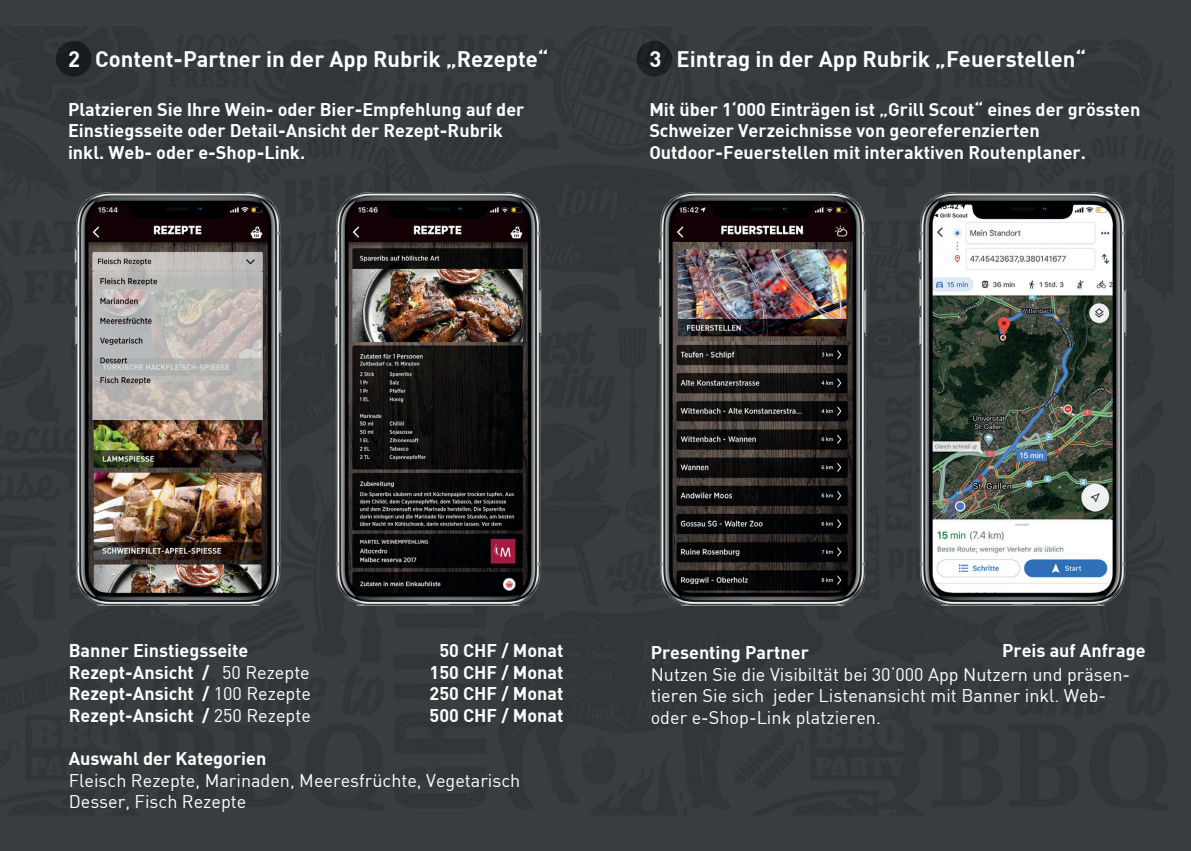
<style>
.page{position:relative;width:1191px;height:851px;background:#fff}
.page>*{position:absolute;margin:0;border:0;box-sizing:border-box;transform-origin:0 0}
.t1{font:700 22px "DIN";color:#fff}
.t2{font:700 18px/21.6px "DIN";color:#fff}
.t3{font:18px/21.6px "DIN";color:#fff}
.s1{font-weight:400}
</style>
<div class="page">
<div style="left:0;top:0;width:1191px;height:850px;background:#393d3f"></div>
<img style="left:58px;top:191px;width:239px;height:420px">
<img style="left:318px;top:191px;width:239px;height:420px">
<img style="left:643px;top:191px;width:239px;height:420px">
<img style="left:903px;top:191px;width:239px;height:420px">
<p class="t1" style="left:68px;top:45px;width:482px">2 Content-Partner in der App Rubrik „Rezepte“</p>
<p class="t1" style="left:649px;top:45px;width:438px">3 Eintrag in der App Rubrik „Feuerstellen“</p>
<p class="t2" style="left:68px;top:97px;width:458px">Platzieren Sie Ihre Wein- oder Bier-Empfehlung auf der<br>Einstiegsseite oder Detail-Ansicht der Rezept-Rubrik inkl. Web- oder e-Shop-Link.</p>
<p class="t2" style="left:649px;top:97px;width:492px">Mit über 1‘000 Einträgen ist „Grill Scout“ eines der grössten<br>Schweizer Verzeichnisse von georeferenzierten<br>Outdoor-Feuerstellen mit interaktiven Routenplaner.</p>
<p class="t2" style="left:429px;top:639px;width:135px;text-align:center">50 CHF / Monat<br>150 CHF / Monat<br>250 CHF / Monat<br>500 CHF / Monat</p>
<p class="t2" style="left:650px;top:641px;width:160px">Presenting Partner</p>
<p class="t2" style="left:1002px;top:639px;width:145px">Preis auf Anfrage</p>
<p class="t2" style="left:69px;top:639px;width:244px">Banner Einstiegsseite<br>Rezept-Ansicht / <span class="s1">50 Rezepte<br></span>Rezept-Ansicht / <span class="s1">100 Rezepte<br></span>Rezept-Ansicht / <span class="s1">250 Rezepte</span></p>
<p class="t2" style="left:69px;top:747px;width:199px">Auswahl der Kategorien</p>
<p class="t3" style="left:69px;top:769px;width:453px">Fleisch Rezepte, Marinaden, Meeresfrüchte, Vegetarisch<br>Desser, Fisch Rezepte</p>
<p class="t3" style="left:651px;top:663px;width:481px">Nutzen Sie die Visibiltät bei 30‘000 App Nutzern und präsen&shy;tieren Sie sich jeder Listenansicht mit Banner inkl. Web&shy;oder e-Shop-Link platzieren.</p>
</div>
